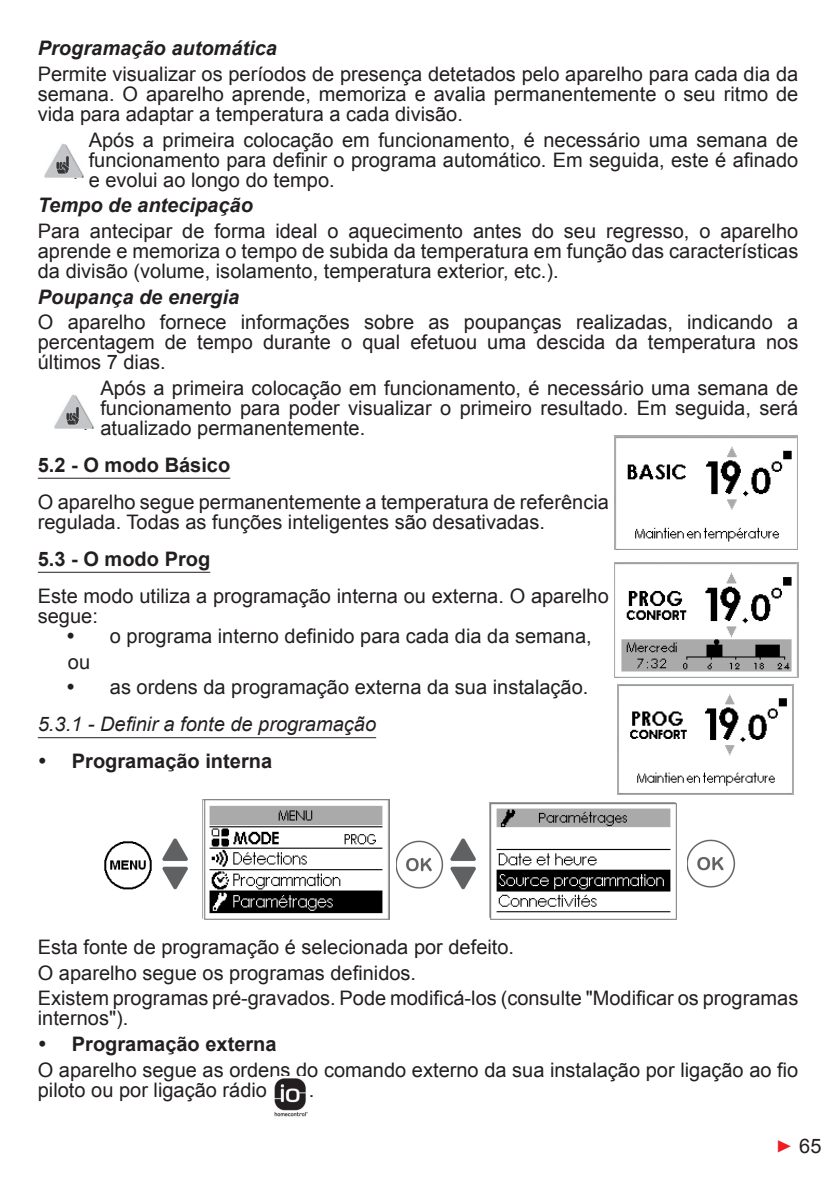
<style>
.page{position:relative;width:840px;height:1191px;background:#fff}
.page>*{position:absolute;margin:0;border:0;box-sizing:border-box;transform-origin:0 0}
.t1{font:20px/20px "Arial";color:#231f20;text-align:justify}
.t2{font:700 20px "Arial";color:#231f20}
.t3{font:italic 700 20px "Arial";color:#231f20}
.t4{font:italic 20px "Arial";color:#231f20}
.s1{font-family:"Minion Pro";font-size:26px;color:#ee1d23}
</style>
<div class="page">
<hr style="left:38px;top:478px;width:192px;height:1px;background:#231f20">
<hr style="left:38px;top:572px;width:172px;height:1px;background:#231f20">
<hr style="left:38px;top:737px;width:338px;height:1px;background:#231f20">
<img style="left:274px;top:1078px;width:34px;height:39px">
<img style="left:44px;top:144px;width:39px;height:34px">
<img style="left:54px;top:395px;width:40px;height:34px">
<img style="left:614px;top:435px;width:183px;height:115px">
<img style="left:614px;top:563px;width:184px;height:115px">
<img style="left:617px;top:685px;width:175px;height:109px">
<img style="left:203px;top:799px;width:186px;height:121px">
<img style="left:104px;top:841px;width:48px;height:49px">
<img style="left:162px;top:838px;width:26px;height:52px">
<img style="left:396px;top:840px;width:47px;height:49px">
<img style="left:450px;top:838px;width:26px;height:52px">
<img style="left:489px;top:802px;width:188px;height:118px">
<img style="left:687px;top:839px;width:47px;height:48px">
<p class="t3" style="left:38px;top:35px;width:240px">Programação automática</p>
<p class="t1" style="left:38px;top:64px;width:761px">Permite visualizar os períodos de presença detetados pelo aparelho para cada dia da semana. O aparelho aprende, memoriza e avalia permanentemente o seu ritmo de vida para adaptar a temperatura a cada divisão.</p>
<p class="t1" style="left:89px;top:130px;width:710px">Após a primeira colocação em funcionamento, é necessário uma semana de funcionamento para definir o programa automático. Em seguida, este é afinado e evolui ao longo do tempo.</p>
<p class="t3" style="left:38px;top:192px;width:216px">Tempo de antecipação</p>
<p class="t1" style="left:38px;top:221px;width:761px">Para antecipar de forma ideal o aquecimento antes do seu regresso, o aparelho aprende e memoriza o tempo de subida da temperatura em função das características da divisão (volume, isolamento, temperatura exterior, etc.).</p>
<p class="t3" style="left:38px;top:283px;width:203px">Poupança de energia</p>
<p class="t1" style="left:38px;top:312px;width:761px">O aparelho fornece informações sobre as poupanças realizadas, indicando a percentagem de tempo durante o qual efetuou uma descida da temperatura nos últimos 7 dias.</p>
<p class="t1" style="left:100px;top:378px;width:699px">Após a primeira colocação em funcionamento, é necessário uma semana de funcionamento para poder visualizar o primeiro resultado. Em seguida, será atualizado permanentemente.</p>
<p class="t2" style="left:38px;top:451px;width:194px">5.2 - O modo Básico</p>
<p class="t1" style="left:38px;top:492px;width:572px">O aparelho segue permanentemente a temperatura de referência regulada. Todas as funções inteligentes são desativadas.</p>
<p class="t2" style="left:38px;top:545px;width:174px">5.3 - O modo Prog</p>
<p class="t1" style="left:38px;top:586px;width:572px">Este modo utiliza a programação interna ou externa. O aparelho segue:</p>
<p class="t1" style="left:110px;top:626px;width:483px">o programa interno definido para cada dia da semana,</p>
<p class="t1" style="left:68px;top:652px;width:24px">ou</p>
<p class="t1" style="left:110px;top:677px;width:480px">as ordens da programação externa da sua instalação.</p>
<p class="t4" style="left:38px;top:711px;width:339px">5.3.1 - Definir a fonte de programação</p>
<p class="t2" style="left:72px;top:748px;width:202px">Programação interna</p>
<p class="t1" style="left:38px;top:934px;width:761px;line-height:25.6px;text-align:left">Esta fonte de programação é selecionada por defeito.<br>O aparelho segue os programas definidos.<br>Existem programas pré-gravados. Pode modificá-los (consulte "Modificar os programas</p>
<p class="t1" style="left:38px;top:1008px;width:92px">internos").</p>
<p class="t2" style="left:72px;top:1030px;width:206px">Programação externa</p>
<p class="t1" style="left:38px;top:1060px;width:761px">O aparelho segue as ordens do comando externo da sua instalação por ligação ao fio piloto ou por ligação rádio</p>
<p class="t1" style="left:309px;top:1080px;width:7px">.</p>
<p class="t1" style="left:775px;top:1136px;width:47px"><span class="s1">▶</span> 65</p>
</div>
